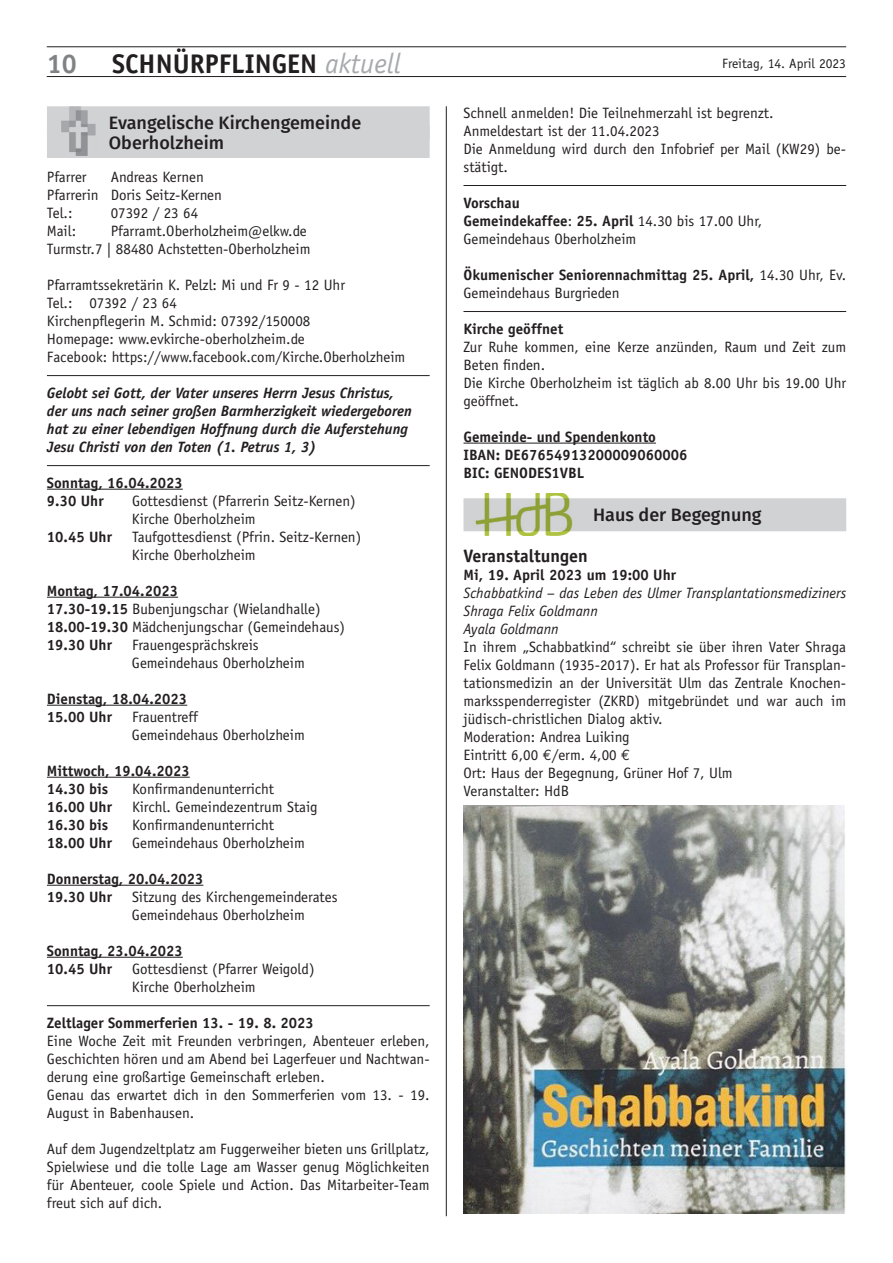
<style>
.page{position:relative;width:893px;height:1263px;background:#fff}
.page>*{position:absolute;margin:0;border:0;box-sizing:border-box;transform-origin:0 0}
.t1{font:700 27px "Officina Sans";color:#231f20}
.t2{font:700 27px "Officina Sans";color:#808285}
.t3{font:500 18px/19.5px "Fira Sans";color:#231f20}
.t4{font:700 18px "Officina Sans";color:#231f20}
.t5{font:15px/18px "Officina Sans";color:#231f20}
.t6{font:700 15px/18px "Officina Sans";color:#231f20}
.t7{font:italic 700 15px/18px "Officina Sans";color:#231f20}
.t8{font:italic 15px/18px "Officina Sans";color:#231f20}
.t9{font:13.5px "Officina Sans";color:#231f20}
.s1{font-weight:400;font-style:italic;font-size:28.35px;color:#a8a9ad}
.s2{font-weight:700}
.s3{font-weight:400}
.s4{font-family:"Euro Mono"}
</style>
<div class="page">
<hr style="left:47px;top:76px;width:799px;height:1px;background:#231f20">
<hr style="left:47px;top:47px;width:799px;height:1px;background:#231f20">
<hr style="left:446px;top:106px;width:1px;height:1110px;background:#231f20">
<hr style="left:463px;top:185px;width:383px;height:1px;background:#231f20">
<hr style="left:463px;top:311px;width:383px;height:1px;background:#231f20">
<hr style="left:463px;top:443px;width:193px;height:1px;background:#231f20">
<div style="left:463px;top:498px;width:383px;height:33px;background:#d1d2d4"></div>
<img style="left:473px;top:493px;width:112px;height:43px">
<img style="left:463px;top:805px;width:383px;height:408px">
<hr style="left:47px;top:375px;width:383px;height:1px;background:#231f20">
<hr style="left:47px;top:465px;width:383px;height:1px;background:#231f20">
<hr style="left:47px;top:489px;width:136px;height:1px;background:#231f20">
<hr style="left:47px;top:597px;width:131px;height:1px;background:#231f20">
<hr style="left:47px;top:705px;width:140px;height:1px;background:#231f20">
<hr style="left:47px;top:777px;width:143px;height:1px;background:#231f20">
<hr style="left:47px;top:885px;width:156px;height:1px;background:#231f20">
<hr style="left:47px;top:957px;width:136px;height:1px;background:#231f20">
<hr style="left:47px;top:1005px;width:383px;height:1px;background:#231f20">
<div style="left:47px;top:106px;width:383px;height:33px;background:#d1d2d4"></div>
<div style="left:47px;top:126px;width:383px;height:31px;background:#d1d2d4"></div>
<img style="left:62px;top:106px;width:34px;height:49px">
<h1 class="t2" style="left:47px;top:47px;width:32px">10</h1>
<h1 class="t1" style="left:112px;top:47px;width:290px">SCHNÜRPFLINGEN <span class="s1">aktuell</span></h1>
<p class="t9" style="left:722px;top:55px;width:125px">Freitag, 14. April 2023</p>
<p class="t5" style="left:463px;top:104px;width:384px">Schnell anmelden! Die Teilnehmerzahl ist begrenzt.<br>Anmeldestart ist der 11.04.2023<br>Die Anmeldung wird durch den Infobrief per Mail (KW29) be&shy;stätigt.</p>
<p class="t5" style="left:463px;top:194px;width:300px"><span class="s2">Vorschau<br>Gemeindekaffee</span>: <span class="s2">25. April</span> 14.30 bis 17.00 Uhr,<br>Gemeindehaus Oberholzheim</p>
<p class="t6" style="left:463px;top:265px;width:384px">Ökumenischer Seniorennachmittag 25. April, <span class="s3">14.30 Uhr, Ev.<br>Gemeindehaus Burgrieden</span></p>
<p class="t6" style="left:463px;top:319px;width:101px">Kirche geöffnet</p>
<p class="t5" style="left:463px;top:338px;width:384px">Zur Ruhe kommen, eine Kerze anzünden, Raum und Zeit zum Beten finden.<br>Die Kirche Oberholzheim ist täglich ab 8.00 Uhr bis 19.00 Uhr geöffnet.</p>
<p class="t6" style="left:463px;top:427px;width:226px">Gemeinde- und Spendenkonto<br>IBAN: DE67654913200009060006<br>BIC: GENODES1VBL</p>
<p class="t3" style="left:593px;top:504px;width:170px">Haus der Begegnung</p>
<p class="t4" style="left:463px;top:544px;width:126px">Veranstaltungen</p>
<p class="t6" style="left:463px;top:565px;width:214px">Mi, 19. April 2023 um 19:00 Uhr</p>
<p class="t8" style="left:463px;top:584px;width:384px">Schabbatkind – das Leben des Ulmer Transplantationsmediziners<br>Shraga Felix Goldmann<br>Ayala Goldmann</p>
<p class="t5" style="left:463px;top:638px;width:384px">In ihrem „Schabbatkind“ schreibt sie über ihren Vater Shraga Felix Goldmann (1935-2017). Er hat als Professor für Transplan&shy;tationsmedizin an der Universität Ulm das Zentrale Knochen&shy;marksspenderregister (ZKRD) mitgebründet und war auch im jüdisch-christlichen Dialog aktiv.<br>Moderation: Andrea Luiking<br>Eintritt 6,00 <span class="s4">€</span>/erm. 4,00 <span class="s4">€<br></span>Ort: Haus der Begegnung, Grüner Hof 7, Ulm<br>Veranstalter: HdB</p>
<p class="t3" style="left:109px;top:112px;width:254px">Evangelische Kirchengemeinde<br>Oberholzheim</p>
<p class="t5" style="left:47px;top:168px;width:176px;text-indent:64px">Andreas Kernen<br>Pfarrerin Doris Seitz-Kernen<br>Tel.:</p>
<p class="t5" style="left:47px;top:168px;width:41px">Pfarrer</p>
<p class="t5" style="left:111px;top:204px;width:89px">07392 / 23 64</p>
<p class="t5" style="left:47px;top:222px;width:265px;text-align:right">Pfarramt.Oberholzheim@elkw.de<br>Turmstr.7 | 88480 Achstetten-Oberholzheim</p>
<p class="t5" style="left:47px;top:276px;width:360px">Pfarramtssekretärin K. Pelzl: Mi und Fr 9 - 12 Uhr<br>Tel.: 07392 / 23 64<br>Kirchenpflegerin M. Schmid: 07392/150008<br>Homepage: www.evkirche-oberholzheim.de<br>Facebook: https://www.facebook.com/Kirche.Oberholzheim</p>
<p class="t7" style="left:47px;top:383px;width:366px">Gelobt sei Gott, der Vater unseres Herrn Jesus Christus, der uns nach seiner großen Barmherzigkeit wiedergeboren hat zu einer lebendigen Hoffnung durch die Auferstehung Jesu Christi von den Toten (1. Petrus 1, 3)</p>
<p class="t6" style="left:47px;top:473px;width:137px">Sonntag, 16.04.2023<br>9.30 Uhr</p>
<p class="t5" style="left:47px;top:222px;width:31px">Mail:</p>
<p class="t5" style="left:132px;top:492px;width:225px">Gottesdienst (Pfarrerin Seitz-Kernen)<br>Kirche Oberholzheim</p>
<p class="t6" style="left:47px;top:527px;width:67px">10.45 Uhr</p>
<p class="t5" style="left:132px;top:528px;width:231px">Taufgottesdienst (Pfrin. Seitz-Kernen)<br>Kirche Oberholzheim</p>
<p class="t5" style="left:47px;top:582px;width:300px"><span class="s2">Montag, 17.04.2023<br>17.30-19.15</span> Bubenjungschar (Wielandhalle)<br><span class="s2">18.00-19.30</span> Mädchenjungschar (Gemeindehaus)<br><span class="s2">19.30 Uhr</span></p>
<p class="t5" style="left:132px;top:636px;width:174px">Frauengesprächskreis<br>Gemeindehaus Oberholzheim</p>
<p class="t6" style="left:47px;top:689px;width:142px">Dienstag, 18.04.2023<br>15.00 Uhr</p>
<p class="t5" style="left:132px;top:708px;width:174px">Frauentreff<br>Gemeindehaus Oberholzheim</p>
<p class="t6" style="left:47px;top:761px;width:144px">Mittwoch, 19.04.2023<br>14.30 bis</p>
<p class="t5" style="left:132px;top:780px;width:144px">Konfirmandenunterricht</p>
<p class="t6" style="left:47px;top:797px;width:67px">16.00 Uhr</p>
<p class="t5" style="left:132px;top:798px;width:187px">Kirchl. Gemeindezentrum Staig</p>
<p class="t6" style="left:47px;top:815px;width:63px">16.30 bis</p>
<p class="t5" style="left:132px;top:816px;width:144px">Konfirmandenunterricht</p>
<p class="t6" style="left:47px;top:833px;width:67px">18.00 Uhr</p>
<p class="t5" style="left:132px;top:834px;width:174px">Gemeindehaus Oberholzheim</p>
<p class="t6" style="left:47px;top:869px;width:158px">Donnerstag, 20.04.2023<br>19.30 Uhr</p>
<p class="t5" style="left:132px;top:888px;width:207px">Sitzung des Kirchengemeinderates<br>Gemeindehaus Oberholzheim</p>
<p class="t6" style="left:47px;top:941px;width:137px">Sonntag, 23.04.2023<br>10.45 Uhr</p>
<p class="t5" style="left:132px;top:960px;width:184px">Gottesdienst (Pfarrer Weigold)<br>Kirche Oberholzheim</p>
<p class="t6" style="left:47px;top:1013px;width:268px">Zeltlager Sommerferien 13. - 19. 8. 2023</p>
<p class="t5" style="left:47px;top:1032px;width:384px">Eine Woche Zeit mit Freunden verbringen, Abenteuer erleben, Geschichten hören und am Abend bei Lagerfeuer und Nachtwan&shy;derung eine großartige Gemeinschaft erleben.<br>Genau das erwartet dich in den Sommerferien vom 13. - 19.<br>August in Babenhausen.</p>
<p class="t5" style="left:47px;top:1140px;width:384px;text-align:justify">Auf dem Jugendzeltplatz am Fuggerweiher bieten uns Grillplatz, Spielwiese und die tolle Lage am Wasser genug Möglichkeiten für Abenteuer, coole Spiele und Action. Das Mitarbeiter-Team freut sich auf dich.</p>
</div>
